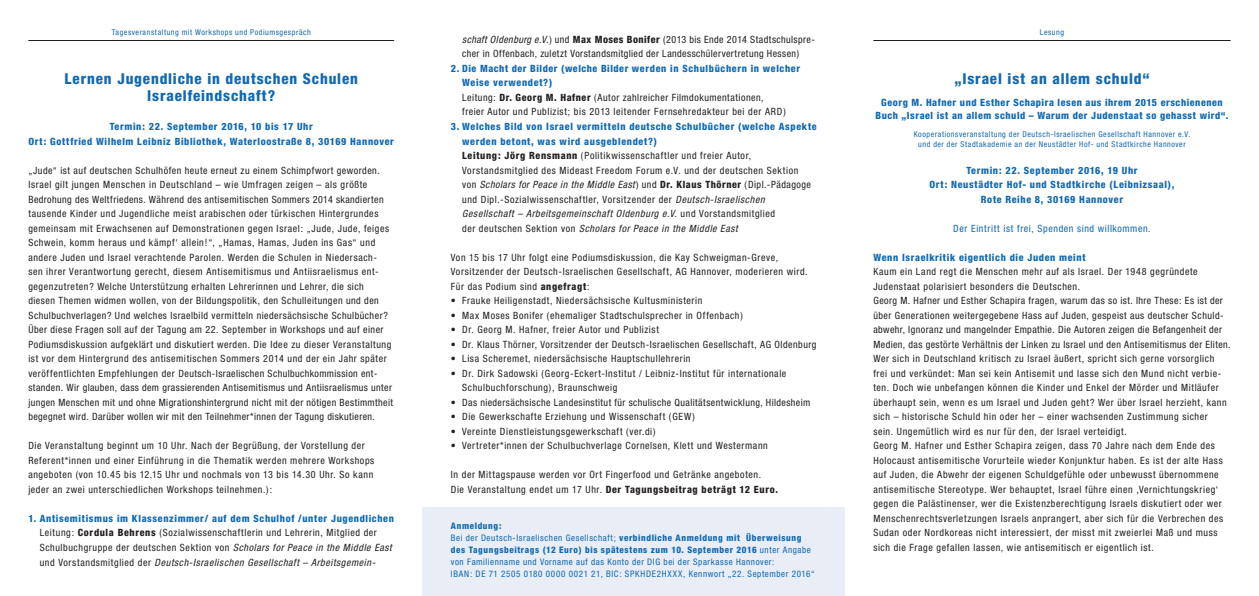
<style>
.page{position:relative;width:1259px;height:596px;background:#fff}
.page>*{position:absolute;margin:0;border:0;box-sizing:border-box;transform-origin:0 0}
.Veranstaltung-Headli{font:800 condensed 15px/17px "Helvetica Neue";letter-spacing:.06em;color:#1169b1;text-align:center}
.Fließtext{font:condensed 10px/14.5px "Helvetica Neue";letter-spacing:.055em;color:#231f20}
.Terminzeile{font:800 condensed 10px/14.5px "Helvetica Neue";letter-spacing:.065em;color:#1169b1;text-align:center}
.Kolumnentitel_neu{font:800 condensed 10px/13px "Helvetica Neue";letter-spacing:.055em;color:#1169b1;text-align:center}
.Fließtext-2{font:800 condensed 10px "Helvetica Neue";letter-spacing:.065em;color:#231f20}
.Terminzeile-2{font:condensed 10px "Helvetica Neue";letter-spacing:.06em;color:#1169b1}
.Fließtext-3{font:800 condensed 10px "Helvetica Neue";letter-spacing:.065em;color:#1169b1}
.Terminzeile-3{font:condensed 9px/12px "Helvetica Neue";letter-spacing:.065em;color:#1169b1}
.Fließtext-4{font:800 condensed 9px "Helvetica Neue";letter-spacing:.065em;color:#1169b1}
.Kolumnentitel_neu-2{font:condensed 8px/10px "Helvetica Neue";letter-spacing:.07em;color:#1169b1;text-align:center}
.s1{font-weight:800;color:#1169b1}
.s2{font-weight:800}
.s3{font-style:italic}
.s4{font-weight:400}
</style>
<div class="page">
<div style="left:422px;top:507px;width:423px;height:88px;background:#e9edf6"></div>
<hr style="left:28px;top:40px;width:366px;height:1px;background:#231f20">
<hr style="left:873px;top:40px;width:357px;height:1px;background:#231f20">
<p class="Kolumnentitel_neu-2" style="left:112px;top:27px;width:200px">Tagesveranstaltung mit Workshops und Podiumsgespräch</p>
<p class="Veranstaltung-Headli" style="left:65px;top:70px;width:295px">Lernen Jugendliche in deutschen Schulen<br>Israelfeindschaft?</p>
<p class="Terminzeile" style="left:110px;top:119px;width:205px">Termin: 22. September 2016, 10 bis 17 Uhr</p>
<p class="Terminzeile" style="left:28px;top:133px;width:367px">Ort: Gottfried Wilhelm Leibniz Bibliothek, Waterloostraße 8, 30169 Hannover</p>
<p class="Fließtext" style="left:28px;top:162px;width:366px">„Jude“ ist auf deutschen Schulhöfen heute erneut zu einem Schimpfwort geworden.<br>Israel gilt jungen Menschen in Deutschland – wie Umfragen zeigen – als größte Bedrohung des Weltfriedens. Während des antisemitischen Sommers 2014 skandierten tausende Kinder und Jugendliche meist arabischen oder türkischen Hintergrundes gemeinsam mit Erwachsenen auf Demonstrationen gegen Israel: „Jude, Jude, feiges Schwein, komm heraus und kämpf‘ allein!“, „Hamas, Hamas, Juden ins Gas“ und andere Juden und Israel verachtende Parolen. Werden die Schulen in Niedersach&shy;sen ihrer Verantwortung gerecht, diesem Antisemitismus und Antiisraelismus ent&shy;gegenzutreten? Welche Unterstützung erhalten Lehrerinnen und Lehrer, die sich<br>diesen Themen widmen wollen, von der Bildungspolitik, den Schulleitungen und den Schulbuchverlagen? Und welches Israelbild vermitteln niedersächsische Schulbücher?<br>Über diese Fragen soll auf der Tagung am 22. September in Workshops und auf einer Podiumsdiskussion aufgeklärt und diskutiert werden. Die Idee zu dieser Veranstaltung ist vor dem Hintergrund des antisemitischen Sommers 2014 und der ein Jahr später veröffentlichten Empfehlungen der Deutsch-Israelischen Schulbuchkommission ent&shy;standen. Wir glauben, dass dem grassierenden Antisemitismus und Antiisraelismus unter jungen Menschen mit und ohne Migrationshintergrund nicht mit der nötigen Bestimmtheit begegnet wird. Darüber wollen wir mit den Teilnehmer*innen der Tagung diskutieren.</p>
<p class="Fließtext" style="left:28px;top:438px;width:347px">Die Veranstaltung beginnt um 10 Uhr. Nach der Begrüßung, der Vorstellung der Referent*innen und einer Einführung in die Thematik werden mehrere Workshops angeboten (von 10.45 bis 12.15 Uhr und nochmals von 13 bis 14.30 Uhr. So kann jeder an zwei unterschiedlichen Workshops teilnehmen.):</p>
<p class="Fließtext" style="left:40px;top:510px;width:356px;text-indent:-11px"><span class="s1">1. Antisemitismus im Klassenzimmer/ auf dem Schulhof /unter Jugendlichen </span>Leitung: <span class="s2">Cordula Behrens</span> (Sozialwissenschaftlerin und Lehrerin, Mitglied der Schulbuchgruppe der deutschen Sektion von <span class="s3">Scholars for Peace in the Middle East </span>und Vorstandsmitglied der <span class="s3">Deutsch-Israelischen Gesellschaft – Arbeitsgemein-</span></p>
<p class="Fließtext" style="left:462px;top:32px;width:354px"><span class="s3">schaft Oldenburg e.V.</span>) und <span class="s2">Max Moses Bonifer</span> (2013 bis Ende 2014 Stadtschulspre&shy;cher in Offenbach, zuletzt Vorstandsmitglied der Landesschülervertretung Hessen)</p>
<p class="Fließtext" style="left:462px;top:61px;width:339px;text-indent:-11px"><span class="s1">2. Die Macht der Bilder (welche Bilder werden in Schulbüchern in welcher Weise verwendet?)<br></span>Leitung: <span class="s2">Dr. Georg M. Hafner</span> (Autor zahlreicher Filmdokumentationen,<br>freier Autor und Publizist; bis 2013 leitender Fernsehredakteur bei der ARD)</p>
<p class="Fließtext" style="left:462px;top:119px;width:356px;text-indent:-11px"><span class="s1">3. Welches Bild von Israel vermitteln deutsche Schulbücher (welche Aspekte werden betont, was wird ausgeblendet?)<br></span><span class="s2">Leitung: Jörg Rensmann</span> (Politikwissenschaftler und freier Autor, Vorstandsmitglied des Mideast Freedom Forum e.V. und der deutschen Sektion<br>von <span class="s3">Scholars for Peace in the Middle East</span>) und <span class="s2">Dr. Klaus Thörner</span> (Dipl.-Pädagoge und Dipl.-Sozialwissenschaftler, Vorsitzender der <span class="s3">Deutsch-Israelischen Gesellschaft – Arbeitsgemeinschaft Oldenburg e.V.</span> und Vorstandsmitglied<br>der deutschen Sektion von <span class="s3">Scholars for Peace in the Middle East</span></p>
<p class="Fließtext" style="left:451px;top:249px;width:358px">Von 15 bis 17 Uhr folgt eine Podiumsdiskussion, die Kay Schweigman-Greve,<br>Vorsitzender der Deutsch-Israelischen Gesellschaft, AG Hannover, moderieren wird.<br>Für das Podium sind <span class="s2">angefragt</span>:</p>
<p class="Fließtext" style="left:451px;top:293px;width:253px">• Frauke Heiligenstadt, Niedersächsische Kultusministerin</p>
<p class="Fließtext" style="left:451px;top:307px;width:293px">• Max Moses Bonifer (ehemaliger Stadtschulsprecher in Offenbach)</p>
<p class="Fließtext" style="left:451px;top:322px;width:210px">• Dr. Georg M. Hafner, freier Autor und Publizist</p>
<p class="Fließtext" style="left:451px;top:336px;width:367px">• Dr. Klaus Thörner, Vorsitzender der Deutsch-Israelischen Gesellschaft, AG Oldenburg</p>
<p class="Fließtext" style="left:451px;top:351px;width:241px">• Lisa Scheremet, niedersächsische Hauptschullehrerin</p>
<p class="Fließtext" style="left:462px;top:365px;width:326px;text-indent:-11px">• Dr. Dirk Sadowski (Georg-Eckert-Institut / Leibniz-Institut für internationale<br>Schulbuchforschung), Braunschweig</p>
<p class="Fließtext" style="left:451px;top:394px;width:361px">• Das niedersächsische Landesinstitut für schulische Qualitätsentwicklung, Hildesheim</p>
<p class="Fließtext" style="left:451px;top:409px;width:245px">• Die Gewerkschafte Erziehung und Wissenschaft (GEW)</p>
<p class="Fließtext" style="left:451px;top:423px;width:206px">• Vereinte Dienstleistungsgewerkschaft (ver.di)</p>
<p class="Fließtext" style="left:451px;top:438px;width:318px">• Vertreter*innen der Schulbuchverlage Cornelsen, Klett und Westermann</p>
<p class="Fließtext" style="left:451px;top:467px;width:312px">In der Mittagspause werden vor Ort Fingerfood und Getränke angeboten.</p>
<p class="Fließtext-2" style="left:451px;top:483px;width:329px"><span class="s4">Die Veranstaltung endet um 17 Uhr.</span> Der Tagungsbeitrag beträgt 12 Euro.</p>
<p class="Fließtext-4" style="left:451px;top:520px;width:52px">Anmeldung:</p>
<p class="Terminzeile-3" style="left:451px;top:531px;width:365px">Bei der Deutsch-Israelischen Gesellschaft; <span class="s2">verbindliche Anmeldung mit Überweisung des Tagungsbeitrags (12 Euro) bis spätestens zum 10. September 2016</span> unter Angabe von Familienname und Vorname auf das Konto der DIG bei der Sparkasse Hannover:<br>IBAN: DE 71 2505 0180 0000 0021 21, BIC: SPKHDE2HXXX, Kennwort „22. September 2016“</p>
<p class="Kolumnentitel_neu-2" style="left:1040px;top:27px;width:26px">Lesung</p>
<p class="Veranstaltung-Headli" style="left:954px;top:70px;width:197px">„Israel ist an allem schuld“</p>
<p class="Kolumnentitel_neu" style="left:875px;top:95px;width:355px">Georg M. Hafner und Esther Schapira lesen aus ihrem 2015 erschienenen<br>Buch „Israel ist an allem schuld – Warum der Judenstaat so gehasst wird“.</p>
<p class="Kolumnentitel_neu-2" style="left:913px;top:129px;width:278px">Kooperationsveranstaltung der Deutsch-Israelischen Gesellschaft Hannover e.V. und der der Stadtakademie an der Neustädter Hof- und Stadtkirche Hannover</p>
<p class="Terminzeile" style="left:966px;top:162px;width:173px">Termin: 22. September 2016, 19 Uhr</p>
<p class="Terminzeile" style="left:929px;top:177px;width:247px">Ort: Neustädter Hof- und Stadtkirche (Leibnizsaal),<br>Rote Reihe 8, 30169 Hannover</p>
<p class="Terminzeile-2" style="left:953px;top:222px;width:199px">Der Eintritt ist frei, Spenden sind willkommen.</p>
<p class="Fließtext-3" style="left:873px;top:251px;width:214px">Wenn Israelkritik eigentlich die Juden meint</p>
<p class="Fließtext" style="left:873px;top:264px;width:326px">Kaum ein Land regt die Menschen mehr auf als Israel. Der 1948 gegründete<br>Judenstaat polarisiert besonders die Deutschen.</p>
<p class="Fließtext" style="left:873px;top:293px;width:359px">Georg M. Hafner und Esther Schapira fragen, warum das so ist. Ihre These: Es ist der über Generationen weitergegebene Hass auf Juden, gespeist aus deutscher Schuld&shy;abwehr, Ignoranz und mangelnder Empathie. Die Autoren zeigen die Befangenheit der Medien, das gestörte Verhältnis der Linken zu Israel und den Antisemitismus der Eliten.</p>
<p class="Fließtext" style="left:873px;top:351px;width:355px">Wer sich in Deutschland kritisch zu Israel äußert, spricht sich gerne vorsorglich frei und verkündet: Man sei kein Antisemit und lasse sich den Mund nicht verbie&shy;ten. Doch wie unbefangen können die Kinder und Enkel der Mörder und Mitläufer überhaupt sein, wenn es um Israel und Juden geht? Wer über Israel herzieht, kann sich – historische Schuld hin oder her – einer wachsenden Zustimmung sicher sein. Ungemütlich wird es nur für den, der Israel verteidigt.</p>
<p class="Fließtext" style="left:873px;top:438px;width:351px">Georg M. Hafner und Esther Schapira zeigen, dass 70 Jahre nach dem Ende des Holocaust antisemitische Vorurteile wieder Konjunktur haben. Es ist der alte Hass auf Juden, die Abwehr der eigenen Schuldgefühle oder unbewusst übernommene antisemitische Stereotype. Wer behauptet, Israel führe einen ‚Vernichtungskrieg‘ gegen die Palästinenser, wer die Existenzberechtigung Israels diskutiert oder wer Menschenrechtsverletzungen Israels anprangert, aber sich für die Verbrechen des Sudan oder Nordkoreas nicht interessiert, der misst mit zweierlei Maß und muss sich die Frage gefallen lassen, wie antisemitisch er eigentlich ist.</p>
</div>
